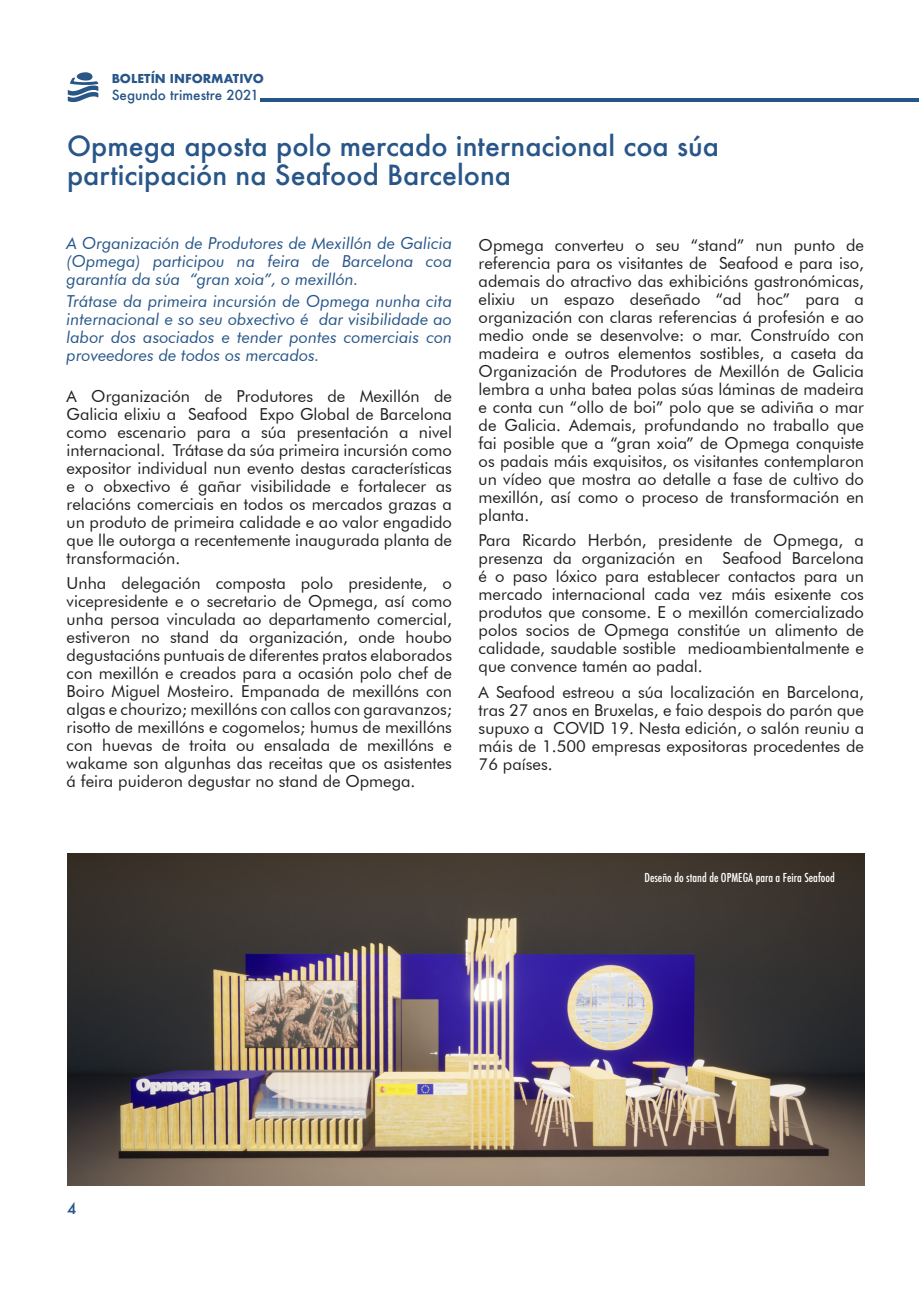
<style>
.page{position:relative;width:919px;height:1289px;background:#fff}
.page>*{position:absolute;margin:0;border:0;box-sizing:border-box;transform-origin:0 0}
.Título{font:500 27px/28.5px "Futura";color:#285689}
.CUERPO_DE_TEXTO{font:16.5px/18px "Futura BT";color:#231f20;text-align:justify}
.Subtítulo{font:italic 16.5px/18px "Futura BT";color:#28578a;text-align:justify}
.t1{font:500 15px "Futura";color:#285688}
.t2{font:500 13.5px "Futura";color:#285688}
.Leyenda_fotografía{font:500 condensed 12px "Futura";color:#fff}
.t3{font:700 12px "Futura";color:#285688}
</style>
<div class="page">
<svg style="left:68px;top:72px;width:30px;height:31px"></svg>
<hr style="left:260px;top:99px;width:658px;height:3px;background:#265688">
<img style="left:67px;top:853px;width:797px;height:332px">
<p class="t3" style="left:112px;top:70px;width:154px">BOLETÍN INFORMATIVO</p>
<p class="t2" style="left:112px;top:85px;width:148px">Segundo trimestre 2021</p>
<p class="Título" style="left:67px;top:132px;width:653px">Opmega aposta polo mercado internacional coa súa participación na Seafood Barcelona</p>
<p class="Subtítulo" style="left:67px;top:234px;width:387px">A Organización de Produtores de Mexillón de Galicia (Opmega) participou na feira de Barcelona coa garantía da súa “gran xoia”, o mexillón.</p>
<p class="Subtítulo" style="left:67px;top:292px;width:387px">Trátase da primeira incursión de Opmega nunha cita internacional e so seu obxectivo é dar visibilidade ao labor dos asociados e tender pontes comerciais con proveedores de todos os mercados.</p>
<p class="CUERPO_DE_TEXTO" style="left:67px;top:387px;width:387px">A Organización de Produtores de Mexillón de Galicia elixiu a Seafood Expo Global de Barcelona como escenario para a súa presentación a nivel internacional. Trátase da súa primeira incursión como expositor individual nun evento destas características e o obxectivo é gañar visibilidade e fortalecer as relacións comerciais en todos os mercados grazas a un produto de primeira calidade e ao valor engadido que lle outorga a recentemente inaugurada planta de transformación.</p>
<p class="CUERPO_DE_TEXTO" style="left:67px;top:574px;width:387px">Unha delegación composta polo presidente, o vicepresidente e o secretario de Opmega, así como unha persoa vinculada ao departamento comercial, estiveron no stand da organización, onde houbo degustacións puntuais de diferentes pratos elaborados con mexillón e creados para a ocasión polo chef de Boiro Miguel Mosteiro. Empanada de mexillóns con algas e chourizo; mexillóns con callos con garavanzos; risotto de mexillóns e cogomelos; humus de mexillóns con huevas de troita ou ensalada de mexillóns e wakame son algunhas das receitas que os asistentes á feira puideron degustar no stand de Opmega.</p>
<p class="CUERPO_DE_TEXTO" style="left:478px;top:236px;width:387px">Opmega converteu o seu “stand” nun punto de referencia para os visitantes de Seafood e para iso, ademais do atractivo das exhibicións gastronómicas, elixiu un espazo deseñado “ad hoc” para a organización con claras referencias á profesión e ao medio onde se desenvolve: o mar. Construído con madeira e outros elementos sostibles, a caseta da Organización de Produtores de Mexillón de Galicia lembra a unha batea polas súas láminas de madeira e conta cun “ollo de boi” polo que se adiviña o mar de Galicia. Ademais, profundando no traballo que fai posible que a “gran xoia” de Opmega conquiste os padais máis exquisitos, os visitantes contemplaron un vídeo que mostra ao detalle a fase de cultivo do mexillón, así como o proceso de transformación en planta.</p>
<p class="CUERPO_DE_TEXTO" style="left:478px;top:531px;width:387px">Para Ricardo Herbón, presidente de Opmega, a presenza da organización en Seafood Barcelona é o paso lóxico para establecer contactos para un mercado internacional cada vez máis esixente cos produtos que consome. E o mexillón comercializado polos socios de Opmega constitúe un alimento de calidade, saudable sostible medioambientalmente e que convence tamén ao padal.</p>
<p class="CUERPO_DE_TEXTO" style="left:478px;top:683px;width:387px">A Seafood estreou a súa localización en Barcelona, tras 27 anos en Bruxelas, e faio despois do parón que supuxo a COVID 19. Nesta edición, o salón reuniu a máis de 1.500 empresas expositoras procedentes de 76 países.</p>
<p class="Leyenda_fotografía" style="left:644px;top:869px;width:192px">Deseño do stand de OPMEGA para a Feira Seafood</p>
<p class="t1" style="left:67px;top:1197px;width:11px">4</p>
</div>
